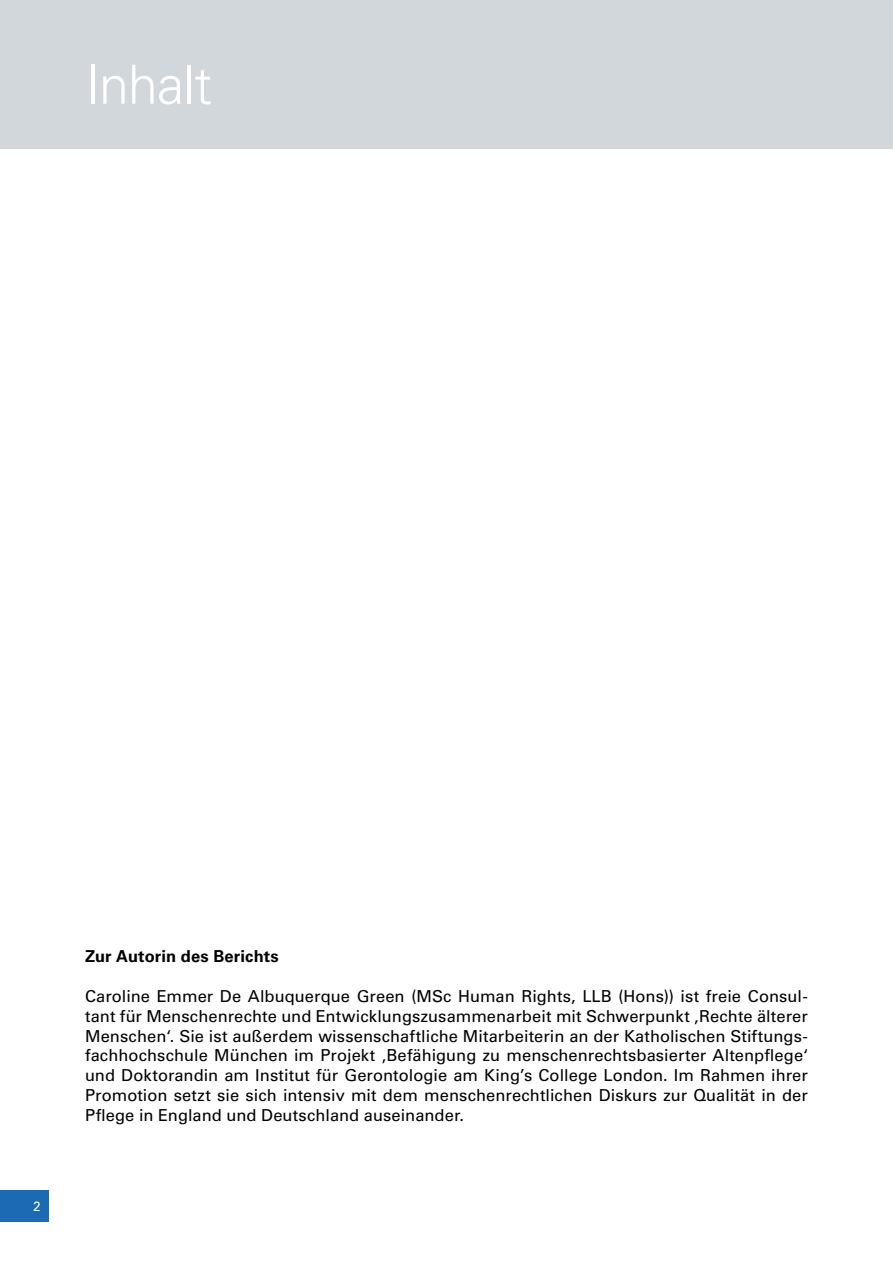
<style>
.page{position:relative;width:893px;height:1263px;background:#fff}
.page>*{position:absolute;margin:0;border:0;box-sizing:border-box;transform-origin:0 0}
.t1{font:300 54px "Univers LT Std";letter-spacing:-.02em;color:#fff}
.t2{font:16.5px/19.8px "Univers LT Std";letter-spacing:.005em;color:#000;text-align:justify}
.t3{font:700 16.5px "Univers LT Std";letter-spacing:.01em;color:#000}
.t4{font:13.5px "Univers LT Std";color:#fff}
</style>
<div class="page">
<div style="left:0;top:0;width:893px;height:149px;background:#d2d7db"></div>
<div style="left:0;top:1191px;width:49px;height:31px;background:#1b6ab3"></div>
<h1 class="t1" style="left:85px;top:52px;width:129px">Inhalt</h1>
<p class="t4" style="left:33px;top:1198px;width:9px">2</p>
<p class="t3" style="left:85px;top:947px;width:195px">Zur Autorin des Berichts</p>
<p class="t2" style="left:85px;top:986px;width:724px">Caroline Emmer De Albuquerque Green (MSc Human Rights, LLB (Hons)) ist freie Consul&shy;tant für Menschenrechte und Entwicklungszusammenarbeit mit Schwerpunkt ‚Rechte älterer Menschen‘. Sie ist außerdem wissenschaftliche Mitarbeiterin an der Katholischen Stiftungs&shy;fachhochschule München im Projekt ‚Befähigung zu menschenrechtsbasierter Altenpflege‘ und Doktorandin am Institut für Gerontologie am King’s College London. Im Rahmen ihrer Promotion setzt sie sich intensiv mit dem menschenrechtlichen Diskurs zur Qualität in der Pflege in England und Deutschland auseinander.</p>
</div>
